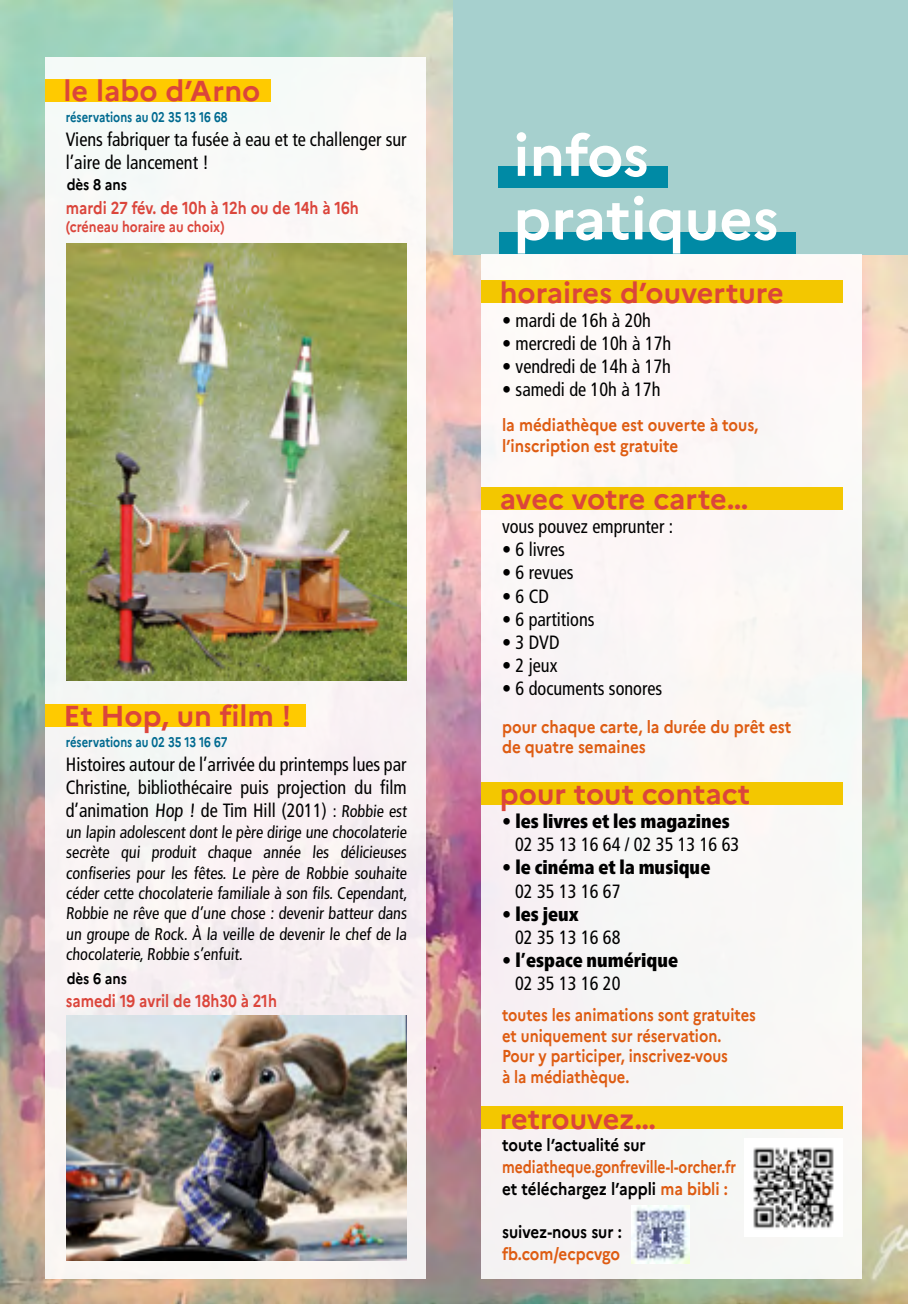
<style>
.page{position:relative;width:908px;height:1304px;background:#fff}
.page>*{position:absolute;margin:0;border:0;box-sizing:border-box;transform-origin:0 0}
.t1{font:700 57.6px/63.6px "Marianne";color:#fff}
.t2{font:700 28.8px "Marianne";color:#db453b}
.t3{font:condensed 19.2px/23px "Frutiger";color:#000;text-align:justify;scale:.95 1}
.t4{font:900 condensed 19.2px "Frutiger Neue LT Pro";color:#000;scale:.95 1}
.t5{font:700 17.2px/20.8px "Marianne";color:#de5c12;scale:.88 1}
.t6{font:700 17.2px/20.8px "Marianne";color:#de5c12;scale:.85 1}
.t7{font:700 17.2px/22px "Marianne";color:#de5c12;scale:.8 1}
.t8{font:700 17.2px "Marianne";color:#db453b;scale:.84 1}
.t9{font:700 17.2px "Marianne";color:#000;scale:.88 1}
.t10{font:condensed 17px/20.4px "Frutiger";color:#000;text-align:justify;scale:.95 1}
.t11{font:700 15.4px "Marianne";color:#000;scale:.88 1}
.t12{font:700 15px "Marianne";color:#db453b;scale:.84 1}
.t13{font:700 14px "Marianne";color:#006a90;scale:.8 1}
.s1{font-size:17px}
.s2{font-family:"Frutiger";font-weight:400}
.s3{color:#000}
</style>
<div class="page">
<img style="left:0;top:0;width:907px;height:1304px">
<div style="left:45px;top:57px;width:380px;height:1221px;background:#f8f5f4"></div>
<div style="left:454px;top:0;width:453px;height:254px;background:#a6d0ce"></div>
<div style="left:498px;top:232px;width:296px;height:22px;background:#008aa5"></div>
<div style="left:498px;top:166px;width:169px;height:22px;background:#008aa5"></div>
<div style="left:481px;top:254px;width:380px;height:1024px;background:#f9f7f6"></div>
<div style="left:481px;top:280px;width:361px;height:23px;background:#f3c700"></div>
<div style="left:481px;top:487px;width:361px;height:23px;background:#f3c700"></div>
<div style="left:481px;top:782px;width:361px;height:22px;background:#f3c700"></div>
<img style="left:753px;top:1147px;width:81px;height:81px">
<div style="left:481px;top:1106px;width:361px;height:23px;background:#f3c700"></div>
<img style="left:631px;top:1205px;width:58px;height:58px">
<div style="left:45px;top:704px;width:261px;height:23px;background:#ffca00"></div>
<img style="left:66px;top:1016px;width:340px;height:244px">
<div style="left:45px;top:79px;width:225px;height:23px;background:#ffca00"></div>
<img style="left:66px;top:244px;width:340px;height:436px">
<h2 class="t2" style="left:64px;top:73px;width:198px">le labo d’Arno</h2>
<p class="t3" style="left:66px;top:128px;width:360px">Viens fabriquer ta fusée à eau et te challenger sur l’aire de lancement !</p>
<p class="t13" style="left:66px;top:108px;width:203px">réservations au 02 35 13 16 68</p>
<p class="t11" style="left:67px;top:175px;width:70px">dès 8 ans</p>
<p class="t8" style="left:66px;top:198px;width:350px">mardi 27 fév. de 10h à 12h ou de 14h à 16h</p>
<p class="t12" style="left:66px;top:218px;width:190px">(créneau horaire au choix)</p>
<h2 class="t2" style="left:64px;top:699px;width:229px">Et Hop, un film !</h2>
<p class="t3" style="left:66px;top:753px;width:362px">Histoires autour de l’arrivée du printemps lues par Christine, bibliothécaire puis projection du film d’animation Hop ! de Tim Hill (2011) <span class="s1">: Robbie est</span></p>
<p class="t10" style="left:66px;top:822px;width:362px">un lapin adolescent dont le père dirige une chocolaterie secrète qui produit chaque année les délicieuses confiseries pour les fêtes. Le père de Robbie souhaite céder cette chocolaterie familiale à son fils. Cependant, Robbie ne rêve que d’une chose : devenir batteur dans un groupe de Rock. À la veille de devenir le chef de la chocolaterie, Robbie s’enfuit.</p>
<p class="t13" style="left:66px;top:734px;width:203px">réservations au 02 35 13 16 67</p>
<p class="t11" style="left:67px;top:969px;width:70px">dès 6 ans</p>
<p class="t8" style="left:66px;top:990px;width:253px">samedi 19 avril de 18h30 à 21h</p>
<h1 class="t1" style="left:513px;top:123px;width:267px">infos pratiques</h1>
<h2 class="t2" style="left:499px;top:275px;width:285px">horaires d’ouverture</h2>
<p class="t3" style="left:502px;top:309px;width:158px">• mardi de 16h à 20h</p>
<p class="t3" style="left:502px;top:332px;width:180px">• mercredi de 10h à 17h</p>
<p class="t3" style="left:502px;top:355px;width:179px">• vendredi de 14h à 17h</p>
<p class="t3" style="left:502px;top:378px;width:168px">• samedi de 10h à 17h</p>
<p class="t5" style="left:502px;top:414px;width:292px">la médiathèque est ouverte à tous, l’inscription est gratuite</p>
<h2 class="t2" style="left:499px;top:482px;width:250px">avec votre carte…</h2>
<p class="t3" style="left:502px;top:515px;width:182px">vous pouvez emprunter :</p>
<p class="t3" style="left:502px;top:538px;width:68px">• 6 livres</p>
<p class="t3" style="left:502px;top:561px;width:77px">• 6 revues</p>
<p class="t3" style="left:502px;top:584px;width:51px">• 6 CD</p>
<p class="t3" style="left:502px;top:608px;width:99px">• 6 partitions</p>
<p class="t3" style="left:502px;top:631px;width:62px">• 3 DVD</p>
<p class="t3" style="left:502px;top:654px;width:60px">• 2 jeux</p>
<p class="t3" style="left:502px;top:677px;width:170px">• 6 documents sonores</p>
<p class="t5" style="left:502px;top:716px;width:330px">pour chaque carte, la durée du prêt est de quatre semaines</p>
<h2 class="t2" style="left:499px;top:776px;width:252px">pour tout contact</h2>
<p class="t4" style="left:502px;top:810px;width:241px"><span class="s2">•</span> les livres et les magazines</p>
<p class="t3" style="left:515px;top:833px;width:237px">02 35 13 16 64 / 02 35 13 16 63</p>
<p class="t4" style="left:502px;top:856px;width:221px"><span class="s2">•</span> le cinéma et la musique</p>
<p class="t3" style="left:515px;top:879px;width:112px">02 35 13 16 67</p>
<p class="t4" style="left:502px;top:902px;width:82px"><span class="s2">•</span> les jeux</p>
<p class="t3" style="left:515px;top:926px;width:112px">02 35 13 16 68</p>
<p class="t4" style="left:502px;top:948px;width:187px"><span class="s2">•</span> l’espace numérique</p>
<p class="t3" style="left:515px;top:972px;width:112px">02 35 13 16 20</p>
<p class="t6" style="left:502px;top:1004px;width:300px">toutes les animations sont gratuites et uniquement sur réservation.<br>Pour y participer, inscrivez-vous<br>à la médiathèque.</p>
<h2 class="t2" style="left:499px;top:1101px;width:158px">retrouvez…</h2>
<p class="t9" style="left:502px;top:1134px;width:165px">toute l’actualité sur</p>
<p class="t7" style="left:502px;top:1156px;width:294px">mediatheque.gonfreville-l-orcher.fr <span class="s3">et téléchargez l’appli</span> ma bibli :</p>
<p class="t9" style="left:502px;top:1221px;width:138px">suivez-nous sur :</p>
<p class="t5" style="left:502px;top:1243px;width:135px">fb.com/ecpcvgo</p>
</div>
